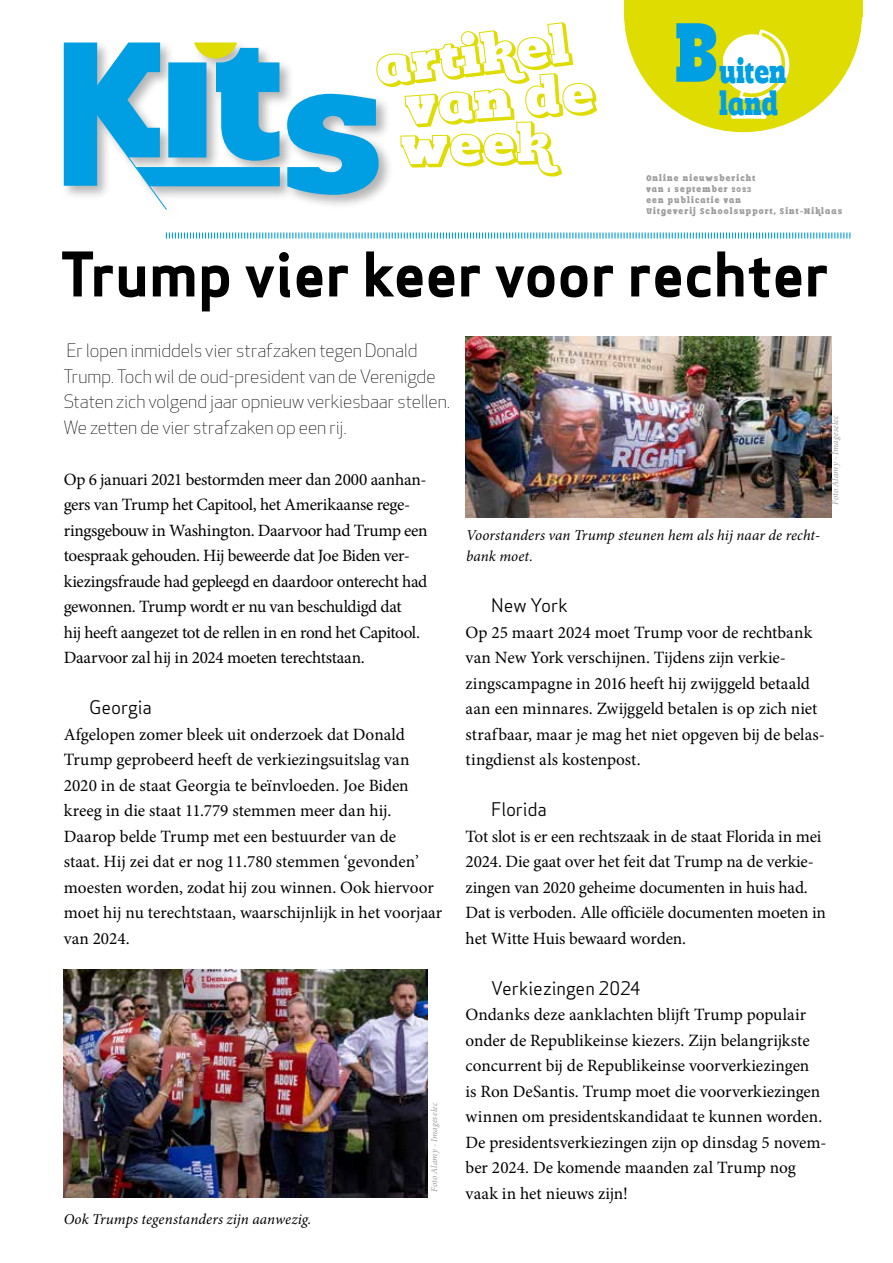
<style>
.page{position:relative;width:893px;height:1263px;background:#fff}
.page>*{position:absolute;margin:0;border:0;box-sizing:border-box;transform-origin:0 0}
.t1{font:91.35px "Romeral";color:#009fe3;scale:.75 1}
.t2{font:60px "Apex Sans Bold T";color:#000}
.t3{font:32.25px/32.2px "Romeral";color:#009fe3;scale:.75 1}
.t4{font:300 18px/25.5px "Apex New";letter-spacing:-.005em;color:#000}
.t5{font:18px "Apex Sans";letter-spacing:-.005em;color:#000}
.t6{font:17.25px/25.5px "Minion Pro";letter-spacing:-.005em;color:#000}
.t7{font:17.25px/25.5px "Minion Pro";letter-spacing:-.025em;color:#000}
.t8{font:italic 15px/21px "Minion Pro";letter-spacing:.005em;color:#000}
.t9{font:9px/10.8px "Romeral";letter-spacing:.15em;color:#9d9d9c;scale:.85 1}
.t10{font:italic 9px "Minion Pro";letter-spacing:.02em;color:#9d9d9c}
</style>
<div class="page">
<div style="left:61px;top:40px;width:332px;height:183px;background:#000;opacity:.3"></div>
<svg style="left:64px;top:43px;width:216px;height:167px"></svg>
<svg style="left:165px;top:232px;width:686px;height:7px"></svg>
<svg style="left:287px;top:22px;width:310px;height:173px"></svg>
<img style="left:466px;top:337px;width:366px;height:180px">
<img style="left:64px;top:969px;width:363px;height:228px">
<svg style="left:624px;top:16px;width:238px;height:116px"></svg>
<div style="left:624px;top:0;width:238px;height:16px;background:#dedc00"></div>
<h1 class="t1" style="left:675px;top:-2px;width:59px">B</h1>
<h3 class="t3" style="left:719px;top:56px;width:91px">uiten land</h3>
<p class="t9" style="left:646px;top:173px;width:232px">Online nieuwsbericht<br>van 1 september 2023<br>een publicatie van<br>Uitgeverij Schoolsupport, Sint-Niklaas</p>
<h2 class="t2" style="left:60px;top:235px;width:771px">Trump vier keer voor rechter</h2>
<p class="t4" style="left:64px;top:338px;width:388px">Er lopen inmiddels vier strafzaken tegen Donald Trump. Toch wil de oud-president van de Verenigde Staten zich volgend jaar opnieuw verkiesbaar stellen.<br>We zetten de vier strafzaken op een rij.</p>
<p class="t7" style="left:64px;top:466px;width:365px">Op 6 januari 2021 bestormden meer dan 2000 aanhan&shy;gers van Trump het Capitool, het Amerikaanse rege&shy;ringsgebouw in Washington. Daarvoor had Trump een toespraak gehouden. Hij beweerde dat Joe Biden ver&shy;kiezingsfraude had gepleegd en daardoor onterecht had gewonnen. Trump wordt er nu van beschuldigd dat<br>hij heeft aangezet tot de rellen in en rond het Capitool.<br>Daarvoor zal hij in 2024 moeten terechtstaan.</p>
<p class="t5" style="left:89px;top:693px;width:64px">Georgia</p>
<p class="t6" style="left:64px;top:721px;width:380px">Afgelopen zomer bleek uit onderzoek dat Donald Trump geprobeerd heeft de verkiezingsuitslag van 2020 in de staat Georgia te beïnvloeden. Joe Biden kreeg in die staat 11.779 stemmen meer dan hij.<br>Daarop belde Trump met een bestuurder van de<br>staat. Hij zei dat er nog 11.780 stemmen ‘gevonden’ moesten worden, zodat hij zou winnen. Ook hiervoor moet hij nu terechtstaan, waarschijnlijk in het voorjaar van 2024.</p>
<p class="t8" style="left:64px;top:1209px;width:249px">Ook Trumps tegenstanders zijn aanwezig.</p>
<p class="t10" style="left:428px;top:1192px;width:91px;rotate:-90deg">Foto Alamy - Imageselec</p>
<p class="t10" style="left:829px;top:505px;width:91px;rotate:-90deg">Foto Alamy - Imageselec</p>
<p class="t8" style="left:466px;top:525px;width:355px">Voorstanders van Trump steunen hem als hij naar de recht&shy;bank moet.</p>
<p class="t5" style="left:491px;top:591px;width:78px">New York</p>
<p class="t6" style="left:466px;top:619px;width:361px">Op 25 maart 2024 moet Trump voor de rechtbank van New York verschijnen. Tijdens zijn verkie&shy;zingscampagne in 2016 heeft hij zwijggeld betaald aan een minnares. Zwijggeld betalen is op zich niet strafbaar, maar je mag het niet opgeven bij de belas&shy;tingdienst als kostenpost.</p>
<p class="t5" style="left:491px;top:795px;width:57px">Florida</p>
<p class="t6" style="left:466px;top:823px;width:362px">Tot slot is er een rechtszaak in de staat Florida in mei 2024. Die gaat over het feit dat Trump na de verkie&shy;zingen van 2020 geheime documenten in huis had.<br>Dat is verboden. Alle officiële documenten moeten in het Witte Huis bewaard worden.</p>
<p class="t5" style="left:491px;top:973px;width:151px">Verkiezingen 2024</p>
<p class="t6" style="left:466px;top:1002px;width:362px">Ondanks deze aanklachten blijft Trump populair onder de Republikeinse kiezers. Zijn belangrijkste concurrent bij de Republikeinse voorverkiezingen<br>is Ron DeSantis. Trump moet die voorverkiezingen winnen om presidentskandidaat te kunnen worden.<br>De presidentsverkiezingen zijn op dinsdag 5 novem&shy;ber 2024. De komende maanden zal Trump nog vaak in het nieuws zijn!</p>
</div>
